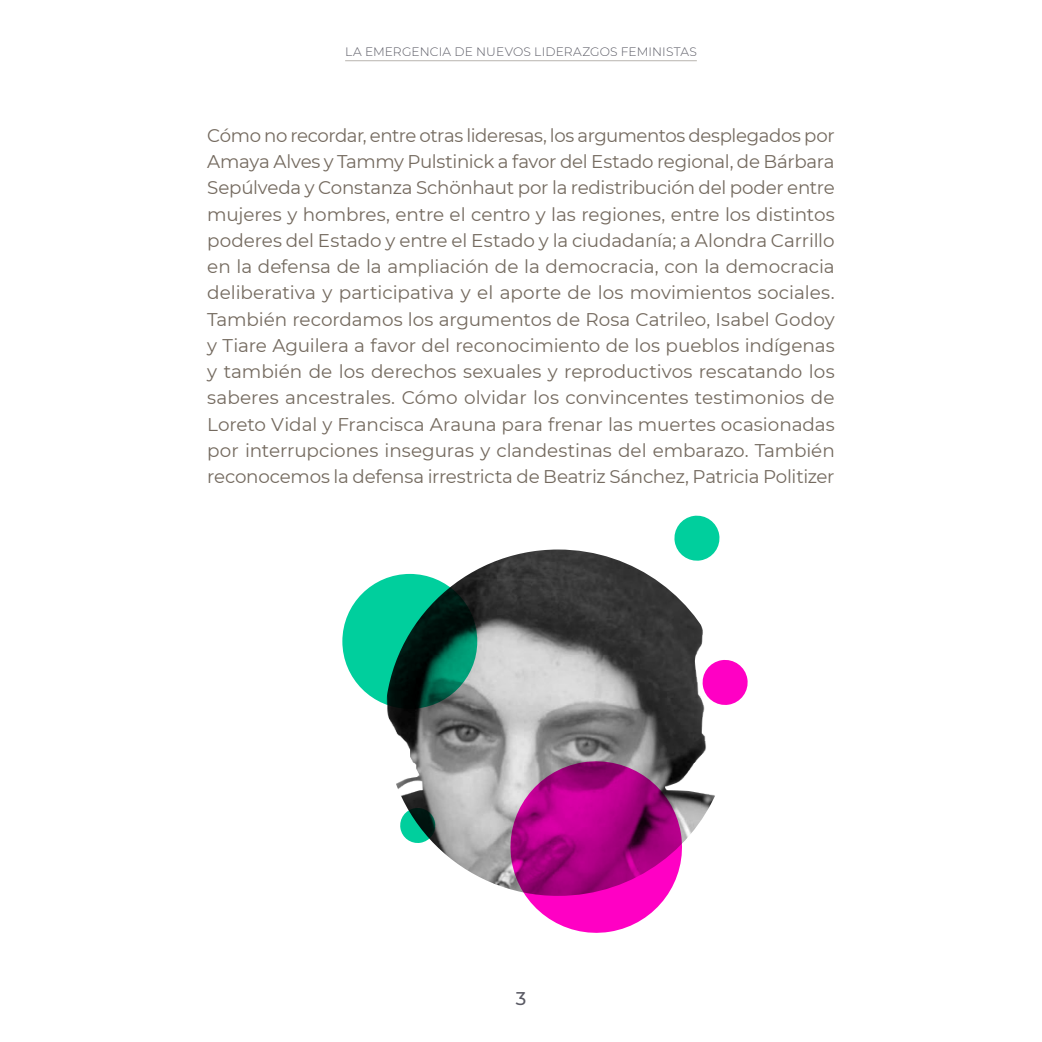
<style>
.page{position:relative;width:1042px;height:1042px;background:#fff}
.page>*{position:absolute;margin:0;border:0;box-sizing:border-box;transform-origin:0 0}
.t1{font:18.38px/26.2px "Montserrat";letter-spacing:-.015em;color:#746a5f;text-align:justify}
.t2{font:500 18.38px "Montserrat";color:#5a5a64}
.t3{font:300 12.25px "Montserrat";letter-spacing:.005em;color:#5a5a64}
</style>
<div class="page">
<hr style="left:345px;top:60px;width:352px;height:1px;background:#b9b5af">
<img style="left:387px;top:549px;width:328px;height:339px">
<svg style="left:342px;top:574px;width:135px;height:135px;background:#018363"></svg>
<svg style="left:504px;top:755px;width:184px;height:178px;background:#bd399e"></svg>
<svg style="left:701px;top:658px;width:47px;height:48px"></svg>
<svg style="left:673px;top:515px;width:47px;height:47px"></svg>
<svg style="left:399px;top:806px;width:37px;height:38px"></svg>
<p class="t3" style="left:345px;top:43px;width:353px">LA EMERGENCIA DE NUEVOS LIDERAZGOS FEMINISTAS</p>
<p class="t1" style="left:207px;top:122px;width:629px">Cómo no recordar, entre otras lideresas, los argumentos desplegados por Amaya Alves y Tammy Pulstinick a favor del Estado regional, de Bárbara Sepúlveda y Constanza Schönhaut por la redistribución del poder entre mujeres y hombres, entre el centro y las regiones, entre los distintos poderes del Estado y entre el Estado y la ciudadanía; a Alondra Carrillo en la defensa de la ampliación de la democracia, con la democracia deliberativa y participativa y el aporte de los movimientos sociales.<br>También recordamos los argumentos de Rosa Catrileo, Isabel Godoy y Tiare Aguilera a favor del reconocimiento de los pueblos indígenas y también de los derechos sexuales y reproductivos rescatando los saberes ancestrales. Cómo olvidar los convincentes testimonios de Loreto Vidal y Francisca Arauna para frenar las muertes ocasionadas por interrupciones inseguras y clandestinas del embarazo. También reconocemos la defensa irrestricta de Beatriz Sánchez, Patricia Politizer</p>
<p class="t2" style="left:516px;top:986px;width:12px">3</p>
</div>
